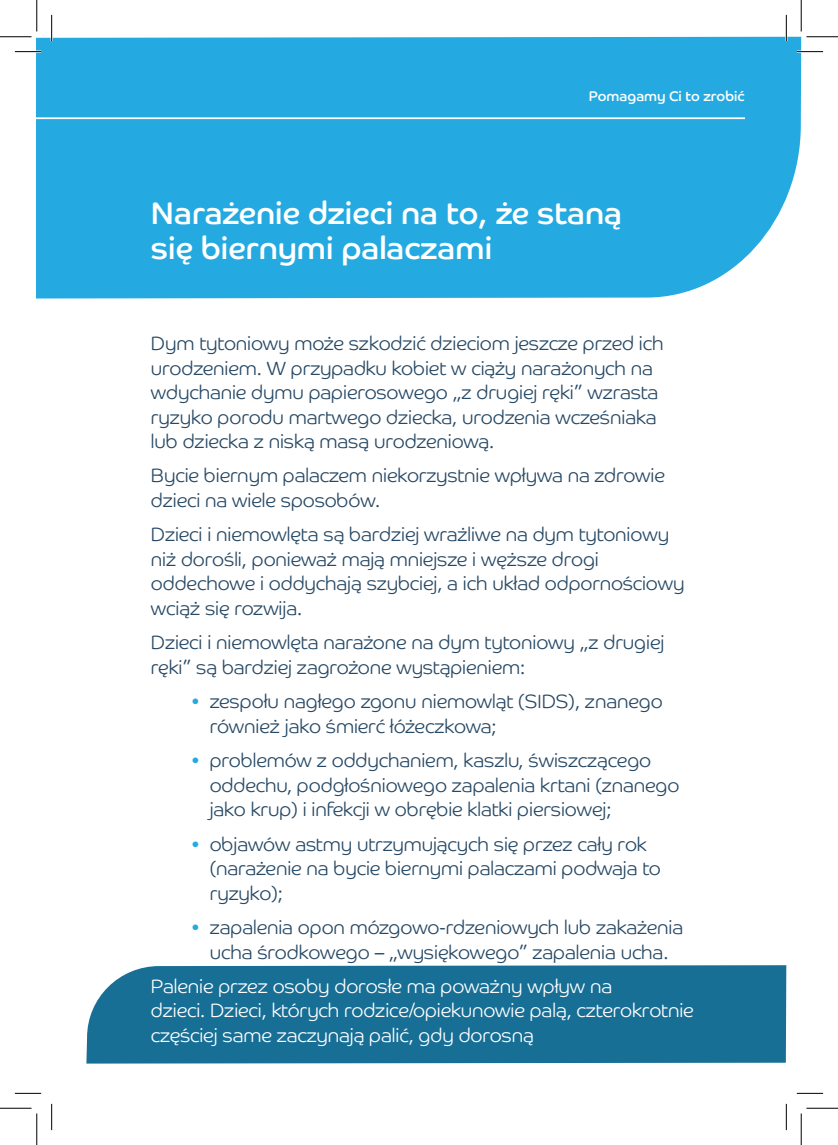
<style>
.page{position:relative;width:838px;height:1145px;background:#fff}
.page>*{position:absolute;margin:0;border:0;box-sizing:border-box;transform-origin:0 0}
.t1{font:31.5px/35px "Co Headline";color:#fff}
.Paragraph_Style_1{font:300 19.25px/24.5px "Co Headline";color:#264864}
.Paragraph_Style_1-2{font:300 19.25px/24.5px "Co Headline";color:#fff}
.t2{font:14px "Co Headline";color:#fff}
.s1{color:#24aae1}
</style>
<div class="page">
<div style="left:86px;top:965px;width:700px;height:99px;background:#186f96"></div>
<div style="left:37px;top:37px;width:764px;height:262px;background:#24aae1"></div>
<hr style="left:37px;top:117px;width:707px;height:2px;background:#fff">
<hr style="left:15px;top:51px;width:26px;height:2px;background:#fff">
<hr style="left:796px;top:51px;width:27px;height:2px;background:#fff">
<hr style="left:51px;top:15px;width:2px;height:26px;background:#fff">
<hr style="left:785px;top:15px;width:2px;height:26px;background:#fff">
<svg style="left:15px;top:51px;width:26px;height:1px"></svg>
<svg style="left:796px;top:51px;width:27px;height:1px"></svg>
<svg style="left:15px;top:1093px;width:26px;height:1px"></svg>
<svg style="left:796px;top:1093px;width:27px;height:1px"></svg>
<svg style="left:51px;top:15px;width:1px;height:26px"></svg>
<svg style="left:51px;top:1104px;width:1px;height:26px"></svg>
<svg style="left:786px;top:15px;width:1px;height:26px"></svg>
<svg style="left:786px;top:1104px;width:1px;height:26px"></svg>
<hr style="left:0;top:36px;width:32px;height:1px;background:#000">
<hr style="left:806px;top:36px;width:31px;height:1px;background:#000">
<hr style="left:0;top:1108px;width:32px;height:1px;background:#000">
<hr style="left:806px;top:1108px;width:31px;height:1px;background:#000">
<hr style="left:36px;top:0;width:1px;height:31px;background:#000">
<hr style="left:36px;top:1113px;width:1px;height:32px;background:#000">
<hr style="left:800px;top:0;width:1px;height:31px;background:#000">
<hr style="left:800px;top:1113px;width:1px;height:32px;background:#000">
<p class="t2" style="left:588px;top:88px;width:157px">Pomagamy Ci to zrobić</p>
<p class="t1" style="left:151px;top:195px;width:472px">Narażenie dzieci na to, że staną się biernymi palaczami</p>
<p class="Paragraph_Style_1" style="left:151px;top:329px;width:514px">Dym tytoniowy może szkodzić dzieciom jeszcze przed ich urodzeniem. W przypadku kobiet w ciąży narażonych na wdychanie dymu papierosowego „z drugiej ręki” wzrasta ryzyko porodu martwego dziecka, urodzenia wcześniaka lub dziecka z niską masą urodzeniową.</p>
<p class="Paragraph_Style_1" style="left:151px;top:462px;width:515px">Bycie biernym palaczem niekorzystnie wpływa na zdrowie dzieci na wiele sposobów.</p>
<p class="Paragraph_Style_1" style="left:151px;top:521px;width:535px">Dzieci i niemowlęta są bardziej wrażliwe na dym tytoniowy niż dorośli, ponieważ mają mniejsze i węższe drogi oddechowe i oddychają szybciej, a ich układ odpornościowy wciąż się rozwija.</p>
<p class="Paragraph_Style_1" style="left:151px;top:629px;width:515px">Dzieci i niemowlęta narażone na dym tytoniowy „z drugiej ręki” są bardziej zagrożone wystąpieniem:</p>
<p class="Paragraph_Style_1" style="left:210px;top:688px;width:454px;text-indent:-18px"><span class="s1">•</span> zespołu nagłego zgonu niemowląt (SIDS), znanego również jako śmierć łóżeczkowa;</p>
<p class="Paragraph_Style_1" style="left:210px;top:747px;width:471px;text-indent:-18px"><span class="s1">•</span> problemów z oddychaniem, kaszlu, świszczącego oddechu, podgłośniowego zapalenia krtani (znanego jako krup) i infekcji w obrębie klatki piersiowej;</p>
<p class="Paragraph_Style_1" style="left:210px;top:830px;width:452px;text-indent:-18px"><span class="s1">•</span> objawów astmy utrzymujących się przez cały rok (narażenie na bycie biernymi palaczami podwaja to ryzyko);</p>
<p class="Paragraph_Style_1" style="left:191px;top:913px;width:493px;text-align:center"><span class="s1">•</span> zapalenia opon mózgowo-rdzeniowych lub zakażenia ucha środkowego – „wysiękowego” zapalenia ucha.</p>
<p class="Paragraph_Style_1-2" style="left:151px;top:972px;width:544px">Palenie przez osoby dorosłe ma poważny wpływ na<br>dzieci. Dzieci, których rodzice/opiekunowie palą, czterokrotnie częściej same zaczynają palić, gdy dorosną</p>
</div>
